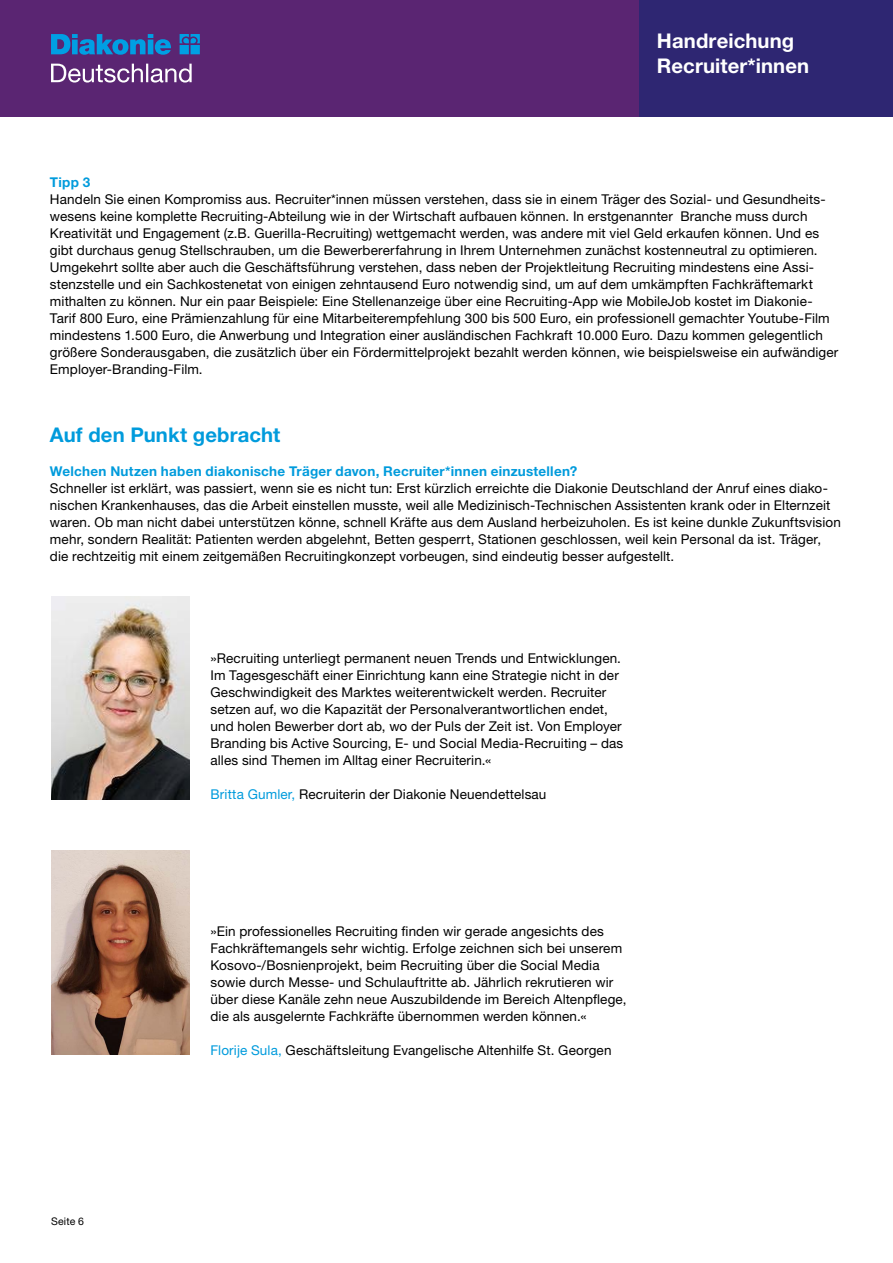
<style>
.page{position:relative;width:893px;height:1263px;background:#fff}
.page>*{position:absolute;margin:0;border:0;box-sizing:border-box;transform-origin:0 0}
._21_Lead_Subheadline{font:700 20.25px/25.5px "Helvetica Neue LT Pro";letter-spacing:.005em;color:#fff}
._11_Fliesstext_9pt_4{font:700 20.25px "Helvetica Neue LT Pro";letter-spacing:.005em;color:#009bdc}
._11_Fliesstext_9pt_4-2{font:13.5px/17px "Helvetica Neue LT Pro";letter-spacing:.01em;color:#000}
._11_Fliesstext_9pt_4-3{font:700 13.5px "Helvetica Neue LT Pro";letter-spacing:.02em;color:#009bdc}
._12_Zwischentitel_9p{font:10.5px "Helvetica Neue LT Pro";letter-spacing:.02em;color:#000}
.s1{color:#009bdc}
</style>
<div class="page">
<div style="left:0;top:0;width:893px;height:116px;background:#5a2572"></div>
<div style="left:640px;top:0;width:253px;height:116px;background:#2e2672"></div>
<svg style="left:51px;top:64px;width:141px;height:18px"></svg>
<svg style="left:51px;top:34px;width:149px;height:21px"></svg>
<img style="left:51px;top:596px;width:138px;height:203px">
<img style="left:51px;top:850px;width:138px;height:204px">
<p class="_21_Lead_Subheadline" style="left:657px;top:27px;width:154px">Handreichung<br>Recruiter*innen</p>
<p class="_11_Fliesstext_9pt_4-3" style="left:50px;top:174px;width:42px">Tipp 3</p>
<p class="_11_Fliesstext_9pt_4-2" style="left:50px;top:190px;width:790px">Handeln Sie einen Kompromiss aus. Recruiter*innen müssen verstehen, dass sie in einem Träger des Sozial- und Gesundheits&shy;wesens keine komplette Recruiting-Abteilung wie in der Wirtschaft aufbauen können. In erstgenannter Branche muss durch Kreativität und Engagement (z.B. Guerilla-Recruiting) wettgemacht werden, was andere mit viel Geld erkaufen können. Und es gibt durchaus genug Stellschrauben, um die Bewerbererfahrung in Ihrem Unternehmen zunächst kostenneutral zu optimieren.<br>Umgekehrt sollte aber auch die Geschäftsführung verstehen, dass neben der Projektleitung Recruiting mindestens eine Assi&shy;stenzstelle und ein Sachkostenetat von einigen zehntausend Euro notwendig sind, um auf dem umkämpften Fachkräftemarkt mithalten zu können. Nur ein paar Beispiele: Eine Stellenanzeige über eine Recruiting-App wie MobileJob kostet im Diakonie-Tarif 800 Euro, eine Prämienzahlung für eine Mitarbeiterempfehlung 300 bis 500 Euro, ein professionell gemachter Youtube-Film mindestens 1.500 Euro, die Anwerbung und Integration einer ausländischen Fachkraft 10.000 Euro. Dazu kommen gelegentlich größere Sonderausgaben, die zusätzlich über ein Fördermittelprojekt bezahlt werden können, wie beispielsweise ein aufwändiger Employer-Branding-Film.</p>
<p class="_11_Fliesstext_9pt_4" style="left:50px;top:422px;width:232px">Auf den Punkt gebracht</p>
<p class="_11_Fliesstext_9pt_4-3" style="left:50px;top:463px;width:529px">Welchen Nutzen haben diakonische Träger davon, Recruiter*innen einzustellen?</p>
<p class="_11_Fliesstext_9pt_4-2" style="left:50px;top:480px;width:792px">Schneller ist erklärt, was passiert, wenn sie es nicht tun: Erst kürzlich erreichte die Diakonie Deutschland der Anruf eines diako&shy;nischen Krankenhauses, das die Arbeit einstellen musste, weil alle Medizinisch-Technischen Assistenten krank oder in Elternzeit waren. Ob man nicht dabei unterstützen könne, schnell Kräfte aus dem Ausland herbeizuholen. Es ist keine dunkle Zukunftsvision mehr, sondern Realität: Patienten werden abgelehnt, Betten gesperrt, Stationen geschlossen, weil kein Personal da ist. Träger, die rechtzeitig mit einem zeitgemäßen Recruitingkonzept vorbeugen, sind eindeutig besser aufgestellt.</p>
<p class="_11_Fliesstext_9pt_4-2" style="left:210px;top:650px;width:414px">»Recruiting unterliegt permanent neuen Trends und Entwicklungen.<br>Im Tagesgeschäft einer Einrichtung kann eine Strategie nicht in der Geschwindigkeit des Marktes weiterentwickelt werden. Recruiter setzen auf, wo die Kapazität der Personalverantwortlichen endet, und holen Bewerber dort ab, wo der Puls der Zeit ist. Von Employer Branding bis Active Sourcing, E- und Social Media-Recruiting – das alles sind Themen im Alltag einer Recruiterin.«</p>
<p class="_11_Fliesstext_9pt_4-2" style="left:210px;top:786px;width:337px"><span class="s1">Britta Gumler,</span> Recruiterin der Diakonie Neuendettelsau</p>
<p class="_12_Zwischentitel_9p" style="left:51px;top:1214px;width:35px">Seite 6</p>
<p class="_11_Fliesstext_9pt_4-2" style="left:210px;top:922px;width:418px">»Ein professionelles Recruiting finden wir gerade angesichts des Fachkräftemangels sehr wichtig. Erfolge zeichnen sich bei unserem Kosovo-/Bosnienprojekt, beim Recruiting über die Social Media sowie durch Messe- und Schulauftritte ab. Jährlich rekrutieren wir über diese Kanäle zehn neue Auszubildende im Bereich Altenpflege, die als ausgelernte Fachkräfte übernommen werden können.«</p>
<p class="_11_Fliesstext_9pt_4-2" style="left:210px;top:1041px;width:402px"><span class="s1">Florije Sula,</span> Geschäftsleitung Evangelische Altenhilfe St. Georgen</p>
</div>
